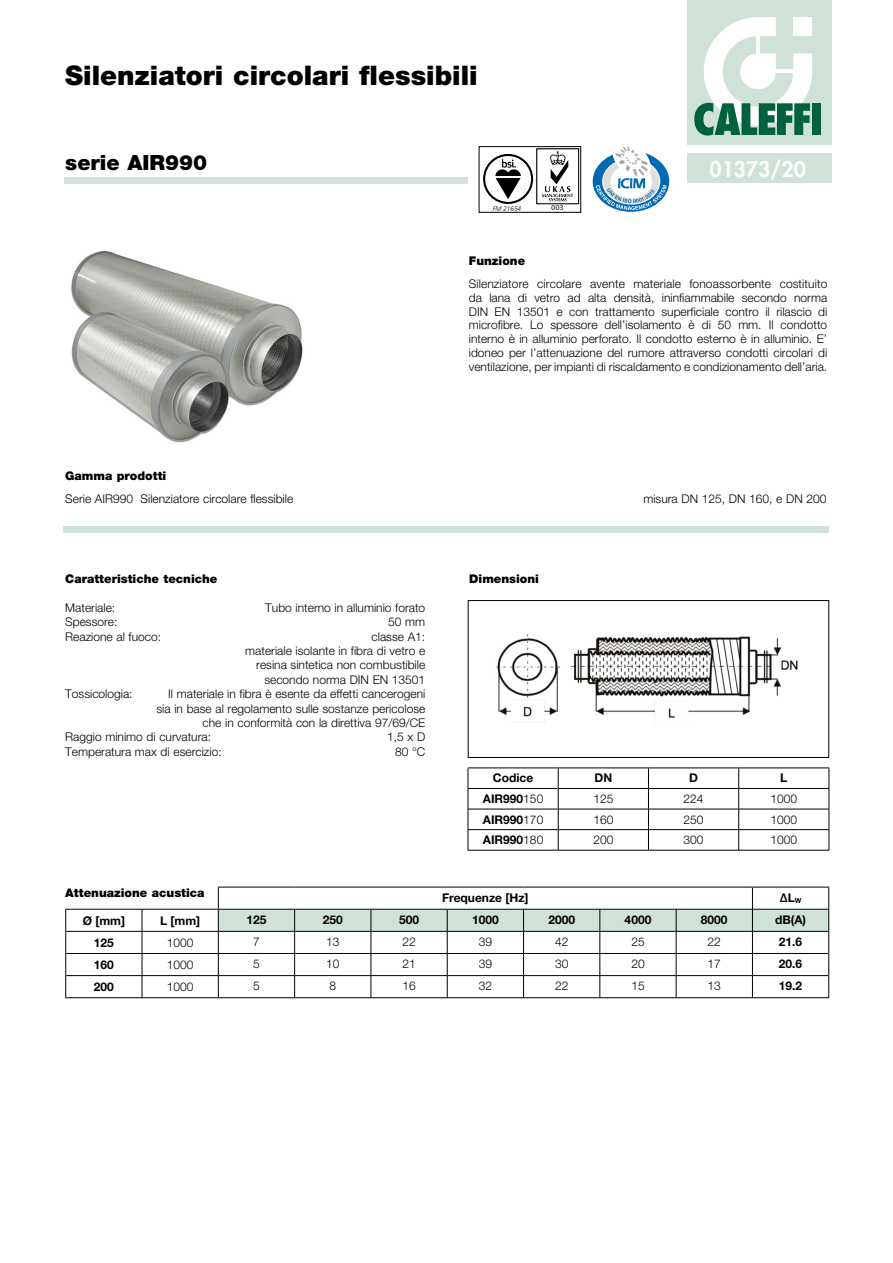
<style>
.page{position:relative;width:893px;height:1263px;background:#fff}
.page>*{position:absolute;margin:0;border:0;box-sizing:border-box;transform-origin:0 0}
.Normale{font:900 27px "Helvetica Neue LT Std";color:#000}
.Normale-2{font:900 21px "Helvetica Neue LT Std";color:#000}
.Normale-3{font:800 21px "Futura";color:#fff}
.Normale-4{font:300 12px/13.8px "Helvetica Neue LT Std";color:#000;text-align:justify}
.Normale-5{font:900 12px "Helvetica Neue LT Std";color:#000}
.Testo_generico_Bold{font:700 12px "Helvetica Neue LT Std";color:#000}
.Testo_generico{font:300 12px "Helvetica Neue LT Std";color:#000}
.Titolo_11_bold_Bianc{font:700 12px "Helvetica Neue LT Std";color:#000}
.Testo_generico_Bold-2{font:300 12px "Helvetica Neue LT Std";color:#000}
.t1{font:italic 300 6.75px "Frutiger";letter-spacing:-.005em;color:#000}
.t2{font:6.75px "Lucida Grande";color:#000}
.s1{font-weight:300}
</style>
<div class="page">
<hr style="left:558px;top:850px;width:90px;height:1px;background:#000">
<hr style="left:648px;top:850px;width:91px;height:1px;background:#000">
<hr style="left:468px;top:850px;width:90px;height:1px;background:#000">
<hr style="left:739px;top:850px;width:90px;height:1px;background:#000">
<hr style="left:468px;top:767px;width:90px;height:1px;background:#000">
<hr style="left:558px;top:767px;width:90px;height:1px;background:#000">
<hr style="left:648px;top:767px;width:91px;height:1px;background:#000">
<hr style="left:739px;top:767px;width:90px;height:1px;background:#000">
<svg style="left:468px;top:768px;width:362px;height:82px"></svg>
<img style="left:496px;top:634px;width:302px;height:89px">
<div style="left:468px;top:600px;width:361px;height:158px;border:1px solid #000"></div>
<img style="left:71px;top:250px;width:232px;height:193px">
<div style="left:687px;top:153px;width:144px;height:30px;background:#cfe2d8"></div>
<div style="left:687px;top:0;width:144px;height:145px;background:#cfe2d8"></div>
<svg style="left:694px;top:17px;width:118px;height:119px"></svg>
<div style="left:812px;top:103px;width:9px;height:32px;background:#00613e"></div>
<div style="left:64px;top:526px;width:765px;height:6px;background:#cfe2d8"></div>
<div style="left:64px;top:178px;width:404px;height:6px;background:#cfe2d8"></div>
<div style="left:593px;top:151px;width:76px;height:61px;background:#0069b4;border-radius:50%"></div>
<svg style="left:596px;top:147px;width:71px;height:63px"></svg>
<svg style="left:479px;top:146px;width:102px;height:67px"></svg>
<svg style="left:66px;top:887px;width:152px;height:110px"></svg>
<hr style="left:66px;top:931px;width:76px;height:1px;background:#000">
<hr style="left:142px;top:931px;width:76px;height:1px;background:#000">
<hr style="left:752px;top:997px;width:77px;height:1px;background:#000">
<hr style="left:66px;top:953px;width:76px;height:1px;background:#000">
<hr style="left:142px;top:953px;width:76px;height:1px;background:#000">
<hr style="left:66px;top:975px;width:76px;height:1px;background:#000">
<hr style="left:142px;top:975px;width:76px;height:1px;background:#000">
<svg style="left:142px;top:910px;width:1px;height:87px"></svg>
<hr style="left:65px;top:997px;width:77px;height:1px;background:#000">
<hr style="left:142px;top:997px;width:76px;height:1px;background:#000">
<hr style="left:218px;top:997px;width:77px;height:1px;background:#000">
<hr style="left:295px;top:997px;width:76px;height:1px;background:#000">
<hr style="left:371px;top:997px;width:76px;height:1px;background:#000">
<hr style="left:447px;top:997px;width:77px;height:1px;background:#000">
<hr style="left:524px;top:997px;width:76px;height:1px;background:#000">
<hr style="left:600px;top:997px;width:76px;height:1px;background:#000">
<hr style="left:676px;top:997px;width:76px;height:1px;background:#000">
<svg style="left:65px;top:910px;width:1px;height:87px"></svg>
<svg style="left:218px;top:887px;width:611px;height:110px"></svg>
<hr style="left:65px;top:909px;width:77px;height:1px;background:#000">
<hr style="left:142px;top:909px;width:77px;height:1px;background:#000">
<p class="Normale" style="left:65px;top:59px;width:414px">Silenziatori circolari flessibili</p>
<p class="Normale-2" style="left:65px;top:150px;width:143px">serie AIR990</p>
<p class="t1" style="left:493px;top:205px;width:30px">FM 21654</p>
<p class="t2" style="left:551px;top:204px;width:14px">003</p>
<p class="Normale-3" style="left:710px;top:155px;width:98px">01373/20</p>
<p class="Normale-5" style="left:469px;top:254px;width:58px">Funzione</p>
<p class="Normale-4" style="left:469px;top:277px;width:360px">Silenziatore circolare avente materiale fonoassorbente costituito da lana di vetro ad alta densità, ininfiammabile secondo norma DIN EN 13501 e con trattamento superficiale contro il rilascio di microfibre. Lo spessore dell’isolamento è di 50 mm. Il condotto interno è in alluminio perforato. Il condotto esterno è in alluminio. E’ idoneo per l’attenuazione del rumore attraverso condotti circolari di ventilazione, per impianti di riscaldamento e condizionamento dell’aria.</p>
<p class="Normale-5" style="left:65px;top:468px;width:103px">Gamma prodotti</p>
<p class="Normale-4" style="left:65px;top:492px;width:229px">Serie AIR990 Silenziatore circolare flessibile</p>
<p class="Normale-4" style="left:643px;top:492px;width:185px">misura DN 125, DN 160, e DN 200</p>
<p class="Normale-5" style="left:65px;top:571px;width:154px">Caratteristiche tecniche</p>
<p class="Normale-4" style="left:65px;top:600px;width:52px">Materiale:</p>
<p class="Normale-4" style="left:265px;top:600px;width:162px">Tubo interno in alluminio forato</p>
<p class="Normale-4" style="left:65px;top:615px;width:54px">Spessore:</p>
<p class="Normale-4" style="left:388px;top:615px;width:39px">50 mm</p>
<p class="Normale-4" style="left:65px;top:629px;width:97px">Reazione al fuoco:</p>
<p class="Normale-4" style="left:245px;top:629px;width:182px;line-height:14.4px;text-align:right">classe A1:<br>materiale isolante in fibra di vetro e</p>
<p class="Normale-4" style="left:256px;top:658px;width:171px">resina sintetica non combustibile</p>
<p class="Normale-4" style="left:264px;top:672px;width:162px">secondo norma DIN EN 13501</p>
<p class="Normale-4" style="left:65px;top:687px;width:69px">Tossicologia:</p>
<p class="Normale-4" style="left:168px;top:687px;width:258px">Il materiale in fibra è esente da effetti cancerogeni</p>
<p class="Normale-4" style="left:156px;top:701px;width:270px">sia in base al regolamento sulle sostanze pericolose</p>
<p class="Normale-4" style="left:203px;top:715px;width:224px">che in conformità con la direttiva 97/69/CE</p>
<p class="Normale-4" style="left:65px;top:730px;width:147px">Raggio minimo di curvatura:</p>
<p class="Normale-4" style="left:387px;top:730px;width:40px">1,5 x D</p>
<p class="Normale-4" style="left:65px;top:744px;width:158px">Temperatura max di esercizio:</p>
<p class="Normale-4" style="left:395px;top:744px;width:32px">80 °C</p>
<p class="Normale-5" style="left:65px;top:885px;width:141px">Attenuazione acustica</p>
<p class="Normale-5" style="left:469px;top:571px;width:71px">Dimensioni</p>
<p class="Titolo_11_bold_Bianc" style="left:493px;top:771px;width:42px">Codice</p>
<p class="Titolo_11_bold_Bianc" style="left:594px;top:771px;width:19px">DN</p>
<p class="Titolo_11_bold_Bianc" style="left:689px;top:771px;width:10px">D</p>
<p class="Titolo_11_bold_Bianc" style="left:780px;top:771px;width:9px">L</p>
<p class="Testo_generico_Bold" style="left:483px;top:791px;width:62px">AIR990<span class="s1">150</span></p>
<p class="Testo_generico_Bold-2" style="left:593px;top:791px;width:22px">125</p>
<p class="Testo_generico_Bold-2" style="left:684px;top:791px;width:22px">224</p>
<p class="Testo_generico_Bold-2" style="left:770px;top:791px;width:28px">1000</p>
<p class="Testo_generico_Bold" style="left:483px;top:812px;width:62px">AIR990<span class="s1">170</span></p>
<p class="Testo_generico_Bold-2" style="left:593px;top:812px;width:22px">160</p>
<p class="Testo_generico_Bold-2" style="left:684px;top:812px;width:22px">250</p>
<p class="Testo_generico_Bold-2" style="left:770px;top:812px;width:28px">1000</p>
<p class="Testo_generico_Bold" style="left:483px;top:832px;width:62px">AIR990<span class="s1">180</span></p>
<p class="Testo_generico_Bold-2" style="left:593px;top:832px;width:22px">200</p>
<p class="Testo_generico_Bold-2" style="left:684px;top:832px;width:22px">300</p>
<p class="Testo_generico_Bold-2" style="left:770px;top:832px;width:28px">1000</p>
<p class="Titolo_11_bold_Bianc" style="left:442px;top:890px;width:88px">Frequenze [Hz]</p>
<p class="Titolo_11_bold_Bianc" style="left:780px;top:890px;width:23px">ΔL<sub>W</sub></p>
<p class="Titolo_11_bold_Bianc" style="left:83px;top:914px;width:44px">Ø [mm]</p>
<p class="Titolo_11_bold_Bianc" style="left:160px;top:914px;width:42px">L [mm]</p>
<p class="Testo_generico_Bold" style="left:246px;top:912px;width:22px">125</p>
<p class="Testo_generico_Bold" style="left:323px;top:912px;width:22px">250</p>
<p class="Testo_generico_Bold" style="left:399px;top:912px;width:22px">500</p>
<p class="Testo_generico_Bold" style="left:472px;top:912px;width:28px">1000</p>
<p class="Testo_generico_Bold" style="left:548px;top:912px;width:28px">2000</p>
<p class="Testo_generico_Bold" style="left:625px;top:912px;width:28px">4000</p>
<p class="Testo_generico_Bold" style="left:701px;top:912px;width:28px">8000</p>
<p class="Testo_generico_Bold" style="left:775px;top:912px;width:33px">dB(A)</p>
<p class="Titolo_11_bold_Bianc" style="left:94px;top:935px;width:22px">125</p>
<p class="Testo_generico" style="left:167px;top:935px;width:28px">1000</p>
<p class="Testo_generico" style="left:253px;top:934px;width:8px">7</p>
<p class="Testo_generico" style="left:326px;top:934px;width:15px">13</p>
<p class="Testo_generico" style="left:402px;top:934px;width:15px">22</p>
<p class="Testo_generico" style="left:479px;top:934px;width:15px">39</p>
<p class="Testo_generico" style="left:555px;top:934px;width:15px">42</p>
<p class="Testo_generico" style="left:631px;top:934px;width:15px">25</p>
<p class="Testo_generico" style="left:708px;top:934px;width:15px">22</p>
<p class="Testo_generico_Bold" style="left:779px;top:934px;width:25px">21.6</p>
<p class="Titolo_11_bold_Bianc" style="left:94px;top:957px;width:22px">160</p>
<p class="Testo_generico" style="left:167px;top:957px;width:28px">1000</p>
<p class="Testo_generico" style="left:253px;top:956px;width:8px">5</p>
<p class="Testo_generico" style="left:326px;top:956px;width:15px">10</p>
<p class="Testo_generico" style="left:402px;top:956px;width:15px">21</p>
<p class="Testo_generico" style="left:479px;top:956px;width:15px">39</p>
<p class="Testo_generico" style="left:555px;top:956px;width:15px">30</p>
<p class="Testo_generico" style="left:631px;top:956px;width:15px">20</p>
<p class="Testo_generico" style="left:708px;top:956px;width:15px">17</p>
<p class="Testo_generico_Bold" style="left:779px;top:956px;width:25px">20.6</p>
<p class="Titolo_11_bold_Bianc" style="left:94px;top:979px;width:22px">200</p>
<p class="Testo_generico" style="left:167px;top:979px;width:28px">1000</p>
<p class="Testo_generico" style="left:253px;top:978px;width:8px">5</p>
<p class="Testo_generico" style="left:329px;top:978px;width:8px">8</p>
<p class="Testo_generico" style="left:402px;top:978px;width:15px">16</p>
<p class="Testo_generico" style="left:479px;top:978px;width:15px">32</p>
<p class="Testo_generico" style="left:555px;top:978px;width:15px">22</p>
<p class="Testo_generico" style="left:631px;top:978px;width:15px">15</p>
<p class="Testo_generico" style="left:708px;top:978px;width:15px">13</p>
<p class="Testo_generico_Bold" style="left:779px;top:978px;width:25px">19.2</p>
</div>
